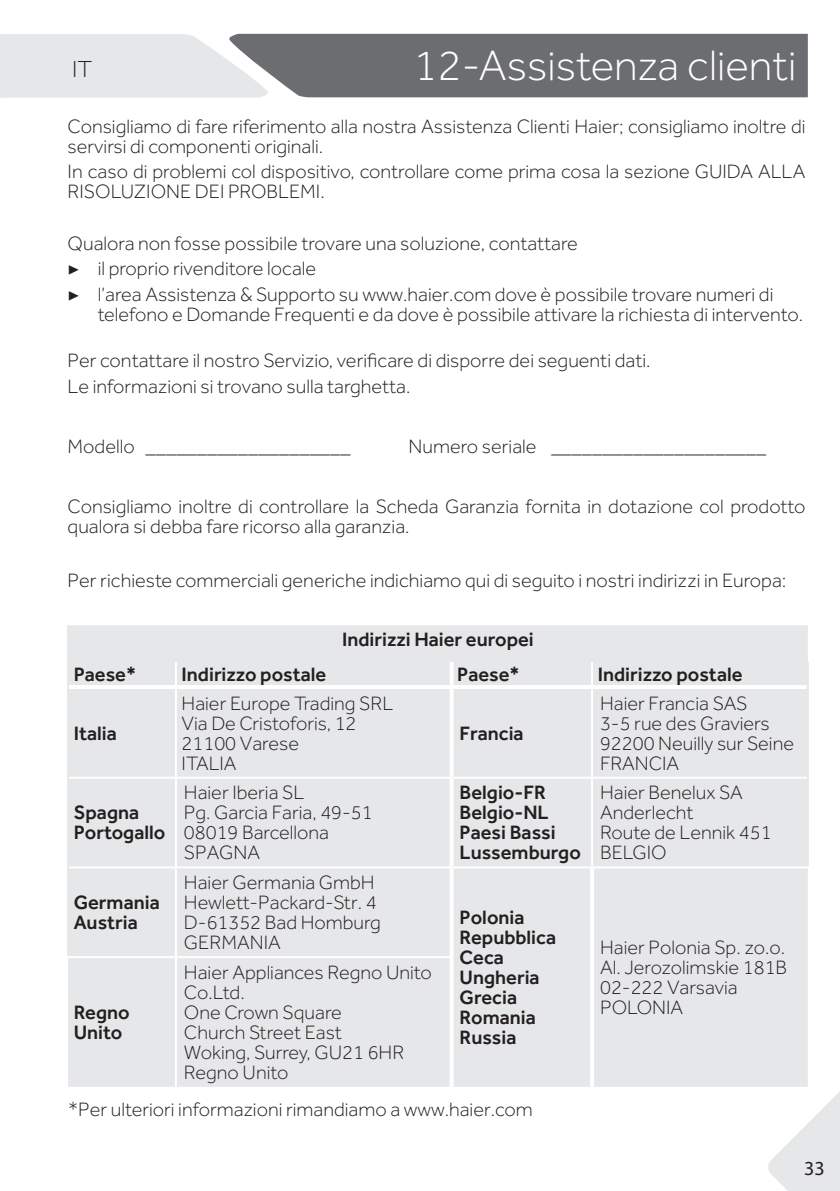
<style>
.page{position:relative;width:840px;height:1191px;background:#fff}
.page>*{position:absolute;margin:0;border:0;box-sizing:border-box;transform-origin:0 0}
.Temel_Paragraf_kopya{font:300 44px "Effra";color:#fff}
.t1{font:300 24px "Effra";color:#231f20}
.fließtext{font:300 20px/20px "Effra";color:#231f20}
.C_Tabelle_Inhalt_lin{font:300 20px/20px "Effra";color:#231f20}
.C_Tabelle_Inhalt_lin-2{font:500 20px/20px "Effra";color:#231f20}
.C_Tabelle_Head_01_li{font:500 20px "Effra";color:#231f20}
.t2{font:20px "Myriad Pro";color:#231f20}
.s1{font-family:"Minion Pro";font-weight:400}
</style>
<div class="page">
<svg style="left:766px;top:1045px;width:73px;height:146px"></svg>
<svg style="left:0;top:34px;width:807px;height:64px;background:#d1d1d3"></svg>
<div style="left:302px;top:34px;width:493px;height:62px;background:#6c6d70"></div>
<div style="left:68px;top:627px;width:739px;height:459px;background:#e6e7e9"></div>
<svg style="left:449px;top:662px;width:4px;height:23px"></svg>
<svg style="left:449px;top:689px;width:4px;height:87px"></svg>
<svg style="left:449px;top:778px;width:4px;height:88px"></svg>
<svg style="left:449px;top:868px;width:4px;height:89px"></svg>
<svg style="left:449px;top:957px;width:4px;height:129px"></svg>
<hr style="left:590px;top:689px;width:2px;height:87px;background:#fff">
<hr style="left:590px;top:778px;width:2px;height:88px;background:#fff">
<svg style="left:589px;top:868px;width:4px;height:89px"></svg>
<svg style="left:589px;top:957px;width:4px;height:129px"></svg>
<hr style="left:69px;top:685px;width:106px;height:4px;background:#fff">
<hr style="left:177px;top:685px;width:274px;height:4px;background:#fff">
<hr style="left:451px;top:685px;width:140px;height:4px;background:#fff">
<hr style="left:591px;top:685px;width:215px;height:4px;background:#fff">
<hr style="left:67px;top:627px;width:2px;height:35px;background:#e6e7e9">
<hr style="left:67px;top:625px;width:109px;height:2px;background:#e6e7e9">
<hr style="left:176px;top:625px;width:275px;height:2px;background:#e6e7e9">
<hr style="left:451px;top:625px;width:140px;height:2px;background:#e6e7e9">
<hr style="left:591px;top:625px;width:216px;height:2px;background:#e6e7e9">
<hr style="left:67px;top:662px;width:2px;height:25px;background:#e6e7e9">
<hr style="left:806px;top:662px;width:2px;height:25px;background:#e6e7e9">
<hr style="left:67px;top:687px;width:2px;height:90px;background:#e6e7e9">
<hr style="left:67px;top:777px;width:2px;height:90px;background:#e6e7e9">
<hr style="left:806px;top:687px;width:2px;height:90px;background:#e6e7e9">
<hr style="left:806px;top:777px;width:2px;height:89px;background:#e6e7e9">
<hr style="left:67px;top:867px;width:2px;height:89px;background:#e6e7e9">
<hr style="left:175px;top:662px;width:2px;height:25px;background:#fff">
<hr style="left:590px;top:662px;width:2px;height:23px;background:#fff">
<hr style="left:175px;top:687px;width:2px;height:89px;background:#fff">
<hr style="left:69px;top:776px;width:107px;height:2px;background:#fff">
<hr style="left:176px;top:776px;width:275px;height:2px;background:#fff">
<hr style="left:175px;top:778px;width:2px;height:88px;background:#fff">
<hr style="left:451px;top:776px;width:140px;height:2px;background:#fff">
<hr style="left:591px;top:776px;width:215px;height:2px;background:#fff">
<hr style="left:69px;top:866px;width:107px;height:2px;background:#fff">
<hr style="left:176px;top:866px;width:275px;height:2px;background:#fff">
<hr style="left:175px;top:868px;width:2px;height:88px;background:#fff">
<hr style="left:451px;top:866px;width:140px;height:2px;background:#fff">
<hr style="left:591px;top:866px;width:217px;height:2px;background:#fff">
<hr style="left:67px;top:956px;width:109px;height:2px;background:#fff">
<hr style="left:176px;top:956px;width:273px;height:2px;background:#fff">
<hr style="left:175px;top:958px;width:2px;height:128px;background:#fff">
<p class="t1" style="left:72px;top:55px;width:22px">IT</p>
<p class="Temel_Paragraf_kopya" style="left:413px;top:40px;width:384px">12-Assistenza clienti</p>
<p class="fließtext" style="left:68px;top:116px;width:739px">Consigliamo di fare riferimento alla nostra Assistenza Clienti Haier; consigliamo inoltre di servirsi di componenti originali.</p>
<p class="fließtext" style="left:68px;top:162px;width:738px">In caso di problemi col dispositivo, controllare come prima cosa la sezione GUIDA ALLA<br>RISOLUZIONE DEI PROBLEMI.</p>
<p class="fließtext" style="left:68px;top:233px;width:511px">Qualora non fosse possibile trovare una soluzione, contattare</p>
<p class="fließtext" style="left:68px;top:259px;width:250px"><span class="s1">▶</span> il proprio rivenditore locale</p>
<p class="fließtext" style="left:98px;top:284px;width:706px;text-indent:-30px"><span class="s1">▶</span> l’area Assistenza &amp; Supporto su www.haier.com dove è possibile trovare numeri di telefono e Domande Frequenti e da dove è possibile attivare la richiesta di intervento.</p>
<p class="fließtext" style="left:68px;top:350px;width:584px">Per contattare il nostro Servizio, verificare di disporre dei seguenti dati.</p>
<p class="fließtext" style="left:68px;top:376px;width:344px">Le informazioni si trovano sulla targhetta.</p>
<p class="fließtext" style="left:68px;top:436px;width:284px">Modello ____________________</p>
<p class="fließtext" style="left:408px;top:436px;width:359px">Numero seriale _____________________</p>
<p class="fließtext" style="left:68px;top:496px;width:738px">Consigliamo inoltre di controllare la Scheda Garanzia fornita in dotazione col prodotto qualora si debba fare ricorso alla garanzia.</p>
<p class="fließtext" style="left:68px;top:570px;width:719px">Per richieste commerciali generiche indichiamo qui di seguito i nostri indirizzi in Europa:</p>
<p class="C_Tabelle_Head_01_li" style="left:342px;top:627px;width:193px">Indirizzi Haier europei</p>
<p class="C_Tabelle_Head_01_li" style="left:74px;top:662px;width:64px">Paese*</p>
<p class="C_Tabelle_Head_01_li" style="left:181px;top:662px;width:146px">Indirizzo postale</p>
<p class="C_Tabelle_Head_01_li" style="left:457px;top:662px;width:64px">Paese*</p>
<p class="C_Tabelle_Head_01_li" style="left:597px;top:662px;width:146px">Indirizzo postale</p>
<p class="C_Tabelle_Inhalt_lin-2" style="left:74px;top:722px;width:45px">Italia</p>
<p class="C_Tabelle_Inhalt_lin-2" style="left:74px;top:802px;width:67px">Spagna</p>
<p class="C_Tabelle_Inhalt_lin-2" style="left:74px;top:822px;width:93px">Portogallo</p>
<p class="C_Tabelle_Inhalt_lin" style="left:181px;top:693px;width:213px">Haier Europe Trading SRL</p>
<p class="C_Tabelle_Inhalt_lin" style="left:181px;top:713px;width:176px">Via De Cristoforis, 12</p>
<p class="C_Tabelle_Inhalt_lin" style="left:181px;top:733px;width:119px">21100 Varese</p>
<p class="C_Tabelle_Inhalt_lin" style="left:181px;top:753px;width:56px">ITALIA</p>
<p class="C_Tabelle_Inhalt_lin" style="left:184px;top:782px;width:122px">Haier Iberia SL</p>
<p class="C_Tabelle_Inhalt_lin" style="left:184px;top:802px;width:190px">Pg. Garcia Faria, 49-51</p>
<p class="C_Tabelle_Inhalt_lin" style="left:184px;top:822px;width:146px">08019 Barcellona</p>
<p class="C_Tabelle_Inhalt_lin" style="left:184px;top:842px;width:78px">SPAGNA</p>
<p class="C_Tabelle_Inhalt_lin-2" style="left:459px;top:722px;width:66px">Francia</p>
<p class="C_Tabelle_Inhalt_lin-2" style="left:459px;top:782px;width:88px">Belgio-FR</p>
<p class="C_Tabelle_Inhalt_lin-2" style="left:459px;top:802px;width:90px">Belgio-NL</p>
<p class="C_Tabelle_Inhalt_lin-2" style="left:459px;top:822px;width:98px">Paesi Bassi</p>
<p class="C_Tabelle_Inhalt_lin-2" style="left:459px;top:842px;width:123px">Lussemburgo</p>
<p class="C_Tabelle_Inhalt_lin" style="left:599px;top:693px;width:149px">Haier Francia SAS</p>
<p class="C_Tabelle_Inhalt_lin" style="left:599px;top:713px;width:171px">3-5 rue des Graviers</p>
<p class="C_Tabelle_Inhalt_lin" style="left:599px;top:733px;width:195px">92200 Neuilly sur Seine</p>
<p class="C_Tabelle_Inhalt_lin" style="left:599px;top:753px;width:81px">FRANCIA</p>
<p class="C_Tabelle_Inhalt_lin" style="left:599px;top:782px;width:144px">Haier Benelux SA</p>
<p class="C_Tabelle_Inhalt_lin" style="left:599px;top:802px;width:95px">Anderlecht</p>
<p class="C_Tabelle_Inhalt_lin" style="left:599px;top:822px;width:173px">Route de Lennik 451</p>
<p class="C_Tabelle_Inhalt_lin" style="left:599px;top:842px;width:68px">BELGIO</p>
<p class="C_Tabelle_Inhalt_lin" style="left:184px;top:872px;width:192px">Haier Germania GmbH</p>
<p class="C_Tabelle_Inhalt_lin" style="left:184px;top:892px;width:194px">Hewlett-Packard-Str. 4</p>
<p class="C_Tabelle_Inhalt_lin" style="left:184px;top:912px;width:198px">D-61352 Bad Homburg</p>
<p class="C_Tabelle_Inhalt_lin" style="left:184px;top:932px;width:98px">GERMANIA</p>
<p class="C_Tabelle_Inhalt_lin-2" style="left:74px;top:892px;width:87px">Germania</p>
<p class="C_Tabelle_Inhalt_lin-2" style="left:74px;top:912px;width:66px">Austria</p>
<p class="C_Tabelle_Inhalt_lin-2" style="left:459px;top:907px;width:66px">Polonia</p>
<p class="C_Tabelle_Inhalt_lin-2" style="left:459px;top:927px;width:98px">Repubblica<br>Ceca</p>
<p class="C_Tabelle_Inhalt_lin-2" style="left:459px;top:967px;width:81px">Ungheria</p>
<p class="C_Tabelle_Inhalt_lin-2" style="left:459px;top:987px;width:59px">Grecia</p>
<p class="C_Tabelle_Inhalt_lin-2" style="left:459px;top:1007px;width:78px">Romania</p>
<p class="C_Tabelle_Inhalt_lin-2" style="left:459px;top:1027px;width:58px">Russia</p>
<p class="C_Tabelle_Inhalt_lin" style="left:599px;top:937px;width:186px">Haier Polonia Sp. zo.o.</p>
<p class="C_Tabelle_Inhalt_lin" style="left:599px;top:957px;width:188px">Al. Jerozolimskie 181B</p>
<p class="C_Tabelle_Inhalt_lin" style="left:599px;top:977px;width:139px">02-222 Varsavia</p>
<p class="C_Tabelle_Inhalt_lin" style="left:184px;top:962px;width:249px">Haier Appliances Regno Unito<br>Co.Ltd.</p>
<p class="C_Tabelle_Inhalt_lin" style="left:184px;top:1002px;width:159px">One Crown Square</p>
<p class="C_Tabelle_Inhalt_lin" style="left:184px;top:1022px;width:159px">Church Street East</p>
<p class="C_Tabelle_Inhalt_lin" style="left:184px;top:1042px;width:222px">Woking, Surrey, GU21 6HR</p>
<p class="C_Tabelle_Inhalt_lin" style="left:184px;top:1062px;width:106px">Regno Unito</p>
<p class="fließtext" style="left:68px;top:1099px;width:466px">*Per ulteriori informazioni rimandiamo a www.haier.com</p>
<p class="C_Tabelle_Inhalt_lin-2" style="left:74px;top:1001px;width:57px">Regno</p>
<p class="C_Tabelle_Inhalt_lin" style="left:599px;top:997px;width:85px">POLONIA</p>
<p class="C_Tabelle_Inhalt_lin-2" style="left:74px;top:1021px;width:50px">Unito</p>
<p class="t2" style="left:803px;top:1155px;width:22px">33</p>
</div>
